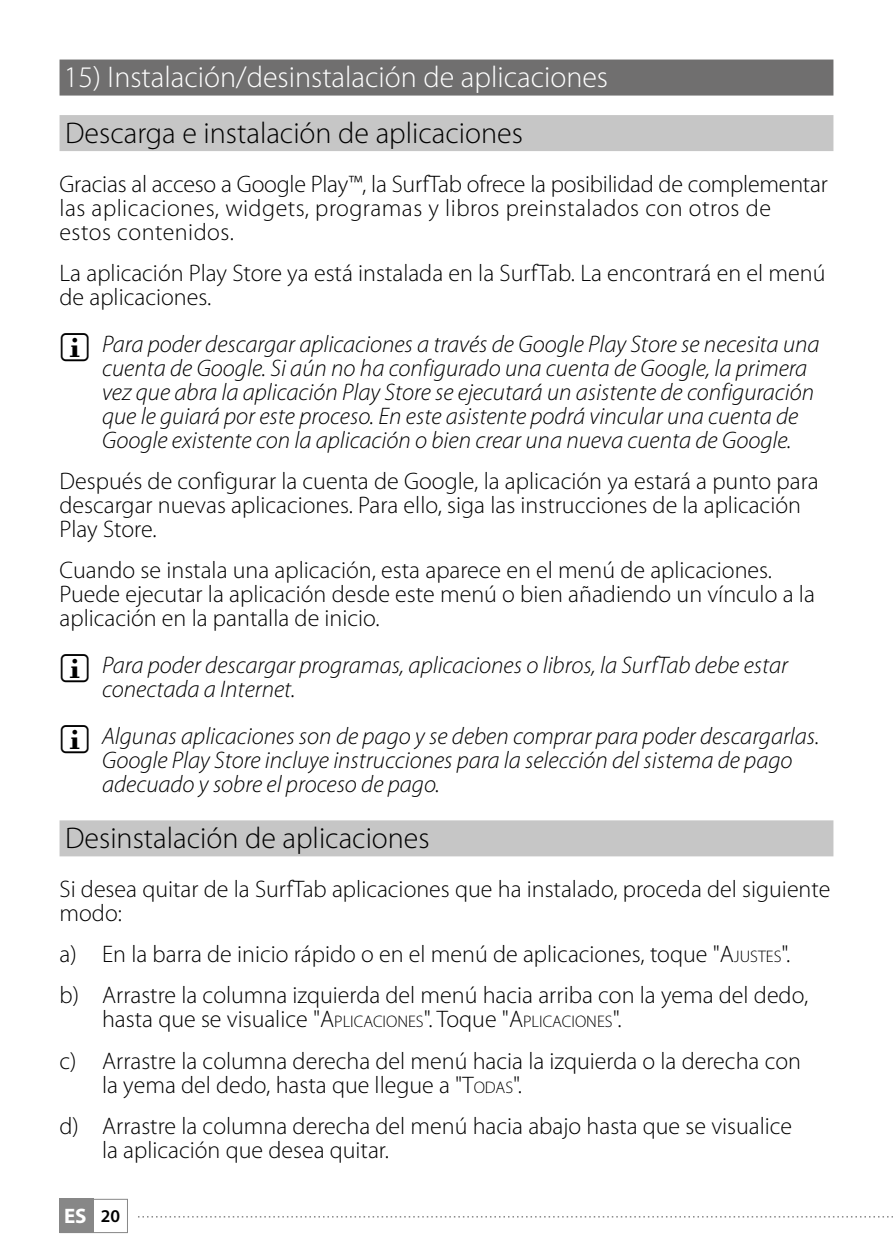
<style>
.page{position:relative;width:893px;height:1259px;background:#fff}
.page>*{position:absolute;margin:0;border:0;box-sizing:border-box;transform-origin:0 0}
.t1{font:300 30px "Myriad Pro";color:#000}
.t2{font:300 30px "Myriad Pro";color:#fff}
.t3{font:300 24px/24px "Myriad Pro";color:#000}
.t4{font:italic 300 24px/24px "Myriad Pro";color:#000}
.t5{font:700 21px "Myriad Pro";color:#fff}
.s1{font-style:inherit}
.s2{font-size:16.8px}
.s3{font-weight:600;font-size:18px;color:#000}
</style>
<div class="page">
<div style="left:60px;top:1199px;width:34px;height:34px;background:#878787"></div>
<div style="left:60px;top:1199px;width:68px;height:34px;border:1px solid #878787"></div>
<svg style="left:138px;top:1216px;width:755px;height:1px"></svg>
<div style="left:60px;top:60px;width:773px;height:36px;background:#706f6f"></div>
<div style="left:60px;top:115px;width:773px;height:36px;background:#c6c6c6"></div>
<div style="left:60px;top:820px;width:773px;height:36px;background:#c6c6c6"></div>
<p class="t2" style="left:64px;top:61px;width:546px">15) Instalación/desinstalación de aplicaciones</p>
<p class="t1" style="left:65px;top:116px;width:459px">Descarga e instalación de aplicaciones</p>
<p class="t3" style="left:60px;top:172px;width:770px">Gracias al acceso a Google Play™, la SurfTab ofrece la posibilidad de complementar las aplicaciones, widgets, programas y libros preinstalados con otros de estos contenidos.</p>
<p class="t3" style="left:60px;top:261px;width:767px">La aplicación Play Store ya está instalada en la SurfTab. La encontrará en el menú de aplicaciones.</p>
<p class="t4" style="left:102px;top:333px;width:719px">Para poder descargar aplicaciones a través de Google Play Store se necesita una cuenta de Google. Si aún no ha configurado una cuenta de Google, la primera vez que abra la aplicación Play Store se ejecutará un asistente de configuración que le guiará por este proceso. En este asistente podrá vincular una cuenta de Google existente con la aplicación o bien crear una nueva cuenta de Google.</p>
<p class="t3" style="left:60px;top:469px;width:761px">Después de configurar la cuenta de Google, la aplicación ya estará a punto para descargar nuevas aplicaciones. Para ello, siga las instrucciones de la aplicación<br>Play Store.</p>
<p class="t3" style="left:60px;top:559px;width:757px">Cuando se instala una aplicación, esta aparece en el menú de aplicaciones.<br>Puede ejecutar la aplicación desde este menú o bien añadiendo un vínculo a la aplicación en la pantalla de inicio.</p>
<p class="t4" style="left:102px;top:654px;width:687px">Para poder descargar programas, aplicaciones o libros, la SurfTab debe estar conectada a Internet.</p>
<p class="t4" style="left:102px;top:725px;width:719px">Algunas aplicaciones son de pago y se deben comprar para poder descargarlas.<br>Google Play Store incluye instrucciones para la selección del sistema de pago adecuado y sobre el proceso de pago.</p>
<p class="t1" style="left:65px;top:821px;width:366px">Desinstalación de aplicaciones</p>
<p class="t3" style="left:60px;top:878px;width:772px">Si desea quitar de la SurfTab aplicaciones que ha instalado, proceda del siguiente modo:</p>
<p class="t3" style="left:60px;top:934px;width:750px;line-height:41.1px">a) En la barra de inicio rápido o en el menú de aplicaciones, toque "<span class="s1">A</span><span class="s2">JUSTES</span>". b) Arrastre la columna izquierda del menú hacia arriba con la yema del dedo,</p>
<p class="t3" style="left:60px;top:999px;width:743px;line-height:41.1px;text-indent:43px">hasta que se visualice "<span class="s1">A</span><span class="s2">PLICACIONES</span>". Toque "<span class="s1">A</span><span class="s2">PLICACIONES</span>".<br>c) Arrastre la columna derecha del menú hacia la izquierda o la derecha con</p>
<p class="t3" style="left:60px;top:1064px;width:734px;line-height:41.1px;text-indent:43px">la yema del dedo, hasta que llegue a "<span class="s1">T</span><span class="s2">ODAS</span>".<br>d) Arrastre la columna derecha del menú hacia abajo hasta que se visualice</p>
<p class="t3" style="left:102px;top:1138px;width:289px">la aplicación que desea quitar.</p>
<p class="t5" style="left:64px;top:1202px;width:58px">ES <span class="s3">20</span></p>
</div>
